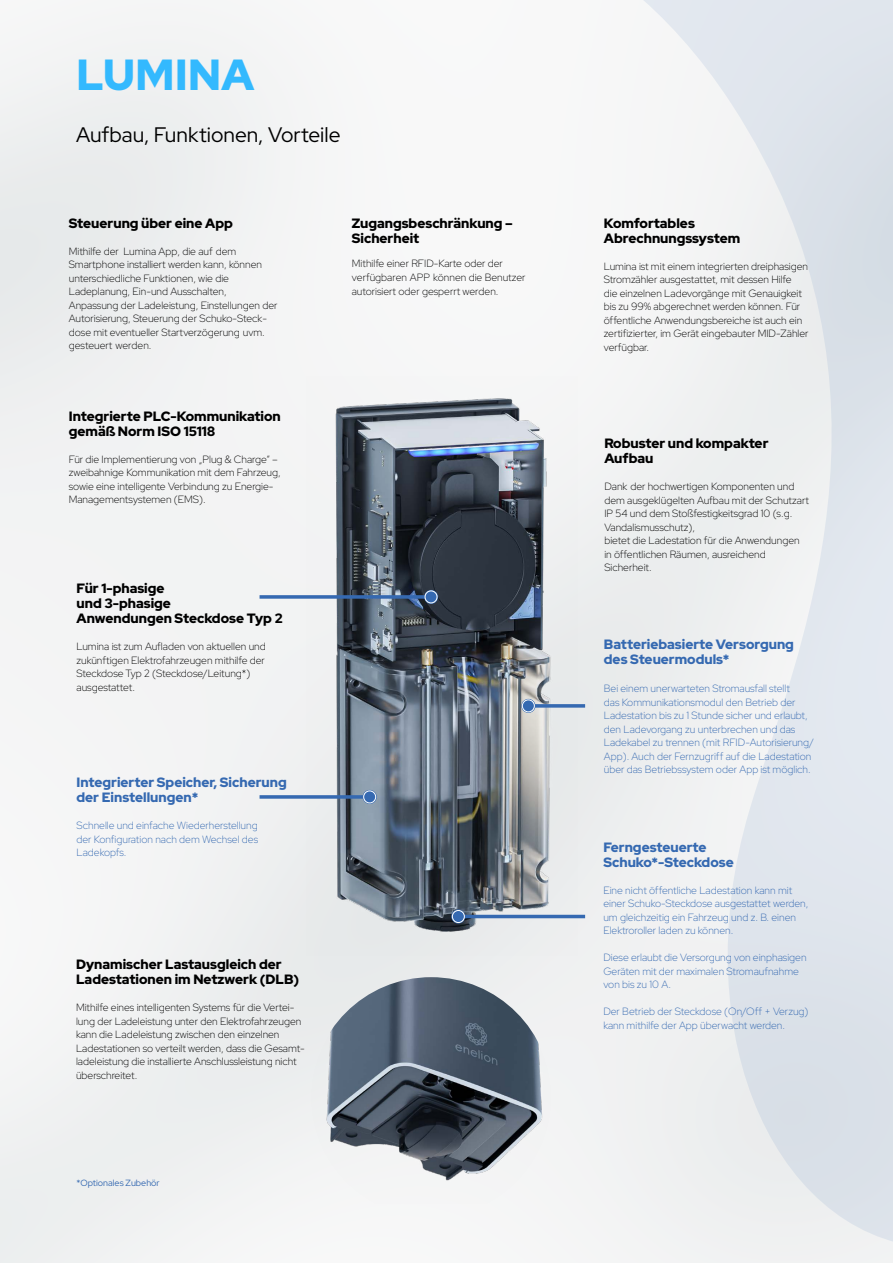
<style>
.page{position:relative;width:893px;height:1263px;background:#fff}
.page>*{position:absolute;margin:0;border:0;box-sizing:border-box;transform-origin:0 0}
.t1{font:900 43.5px "Red Hat Display";letter-spacing:.015em;color:#33b9fe}
.t2{font:21px "Red Hat Display";color:#000}
.t3{font:900 13.5px/15px "Red Hat Display";color:#000}
.t4{font:900 13.5px/15px "Red Hat Display";color:#3569b1}
.t5{font:300 10.5px/13.5px "Red Hat Display";color:#000}
.t6{font:300 10.5px/13.5px "Red Hat Display";color:#3569b1}
.t7{font:9px "Red Hat Display";color:#3569b1}
</style>
<div class="page">
<svg style="left:629px;top:0;width:264px;height:1248px;fill:#ebeeef"></svg>
<img style="left:306px;top:376px;width:271px;height:579px">
<img style="left:311px;top:977px;width:241px;height:227px">
<hr style="left:458px;top:915px;width:127px;height:3px;background:#3569b1">
<svg style="left:451px;top:909px;width:14px;height:14px"></svg>
<div style="left:452px;top:910px;width:13px;height:13px;border:1px solid #fff;border-radius:50%"></div>
<svg style="left:535px;top:704px;width:50px;height:4px"></svg>
<svg style="left:521px;top:699px;width:14px;height:14px"></svg>
<div style="left:522px;top:699px;width:13px;height:13px;border:1px solid #fff;border-radius:50%"></div>
<svg style="left:260px;top:795px;width:103px;height:4px"></svg>
<svg style="left:363px;top:790px;width:14px;height:14px"></svg>
<div style="left:363px;top:790px;width:13px;height:13px;border:1px solid #fff;border-radius:50%"></div>
<svg style="left:260px;top:595px;width:164px;height:4px"></svg>
<svg style="left:424px;top:590px;width:14px;height:14px"></svg>
<div style="left:425px;top:590px;width:12px;height:13px;border:1px solid #fff;border-radius:50%"></div>
<h1 class="t1" style="left:77px;top:46px;width:179px">LUMINA</h1>
<h2 class="t2" style="left:76px;top:121px;width:266px">Aufbau, Funktionen, Vorteile</h2>
<p class="t3" style="left:69px;top:215px;width:166px">Steuerung über eine App</p>
<p class="t5" style="left:69px;top:244px;width:210px">Mithilfe der Lumina App, die auf dem Smartphone installiert werden kann, können unterschiedliche Funktionen, wie die Ladeplanung, Ein-und Ausschalten, Anpassung der Ladeleistung, Einstellungen der Autorisierung, Steuerung der Schuko-Steck&shy;dose mit eventueller Startverzögerung uvm. gesteuert werden.</p>
<p class="t3" style="left:69px;top:408px;width:214px">Integrierte PLC-Kommunikation gemäß Norm ISO 15118</p>
<p class="t5" style="left:69px;top:452px;width:213px">Für die Implementierung von „Plug &amp; Charge“ – zweibahnige Kommunikation mit dem Fahrzeug, sowie eine intelligente Verbindung zu Energie-Managementsystemen (EMS).</p>
<p class="t3" style="left:352px;top:215px;width:162px">Zugangsbeschränkung –<br>Sicherheit</p>
<p class="t5" style="left:352px;top:257px;width:175px">Mithilfe einer RFID-Karte oder der verfügbaren APP können die Benutzer autorisiert oder gesperrt werden.</p>
<p class="t3" style="left:77px;top:581px;width:208px">Für 1-phasige<br>und 3-phasige<br>Anwendungen Steckdose Typ 2</p>
<p class="t5" style="left:77px;top:640px;width:191px">Lumina ist zum Aufladen von aktuellen und zukünftigen Elektrofahrzeugen mithilfe der Steckdose Typ 2 (Steckdose/Leitung*) ausgestattet.</p>
<p class="t4" style="left:77px;top:775px;width:212px">Integrierter Speicher, Sicherung der Einstellungen*</p>
<p class="t6" style="left:77px;top:819px;width:183px;text-align:justify">Schnelle und einfache Wiederherstellung der Konfiguration nach dem Wechsel des Ladekopfs.</p>
<p class="t3" style="left:76px;top:957px;width:225px">Dynamischer Lastausgleich der<br>Ladestationen im Netzwerk (DLB)</p>
<p class="t5" style="left:76px;top:1000px;width:230px">Mithilfe eines intelligenten Systems für die Vertei&shy;lung der Ladeleistung unter den Elektrofahrzeugen kann die Ladeleistung zwischen den einzelnen Ladestationen so verteilt werden, dass die Gesamt&shy;ladeleistung die installierte Anschlussleistung nicht überschreitet.</p>
<p class="t7" style="left:77px;top:1177px;width:85px">*Optionales Zubehör</p>
<p class="t3" style="left:604px;top:215px;width:138px">Komfortables<br>Abrechnungssystem</p>
<p class="t5" style="left:604px;top:259px;width:206px">Lumina ist mit einem integrierten dreiphasigen Stromzähler ausgestattet, mit dessen Hilfe<br>die einzelnen Ladevorgänge mit Genauigkeit bis zu 99% abgerechnet werden können. Für öffentliche Anwendungsbereiche ist auch ein zertifizierter, im Gerät eingebauter MID-Zähler verfügbar.</p>
<p class="t3" style="left:604px;top:436px;width:166px">Robuster und kompakter<br>Aufbau</p>
<p class="t5" style="left:604px;top:480px;width:206px">Dank der hochwertigen Komponenten und dem ausgeklügelten Aufbau mit der Schutzart IP 54 und dem Stoßfestigkeitsgrad 10 (s.g.<br>Vandalismusschutz),<br>bietet die Ladestation für die Anwendungen in öffentlichen Räumen, ausreichend Sicherheit.</p>
<p class="t4" style="left:604px;top:636px;width:192px">Batteriebasierte Versorgung des Steuermoduls*</p>
<p class="t6" style="left:604px;top:682px;width:212px">Bei einem unerwarteten Stromausfall stellt<br>das Kommunikationsmodul den Betrieb der Ladestation bis zu 1 Stunde sicher und erlaubt, den Ladevorgang zu unterbrechen und das Ladekabel zu trennen (mit RFID-Autorisierung/ App). Auch der Fernzugriff auf die Ladestation über das Betriebssystem oder App ist möglich.</p>
<p class="t4" style="left:603px;top:839px;width:132px">Ferngesteuerte<br>Schuko*-Steckdose</p>
<p class="t6" style="left:603px;top:883px;width:207px">Eine nicht öffentliche Ladestation kann mit einer Schuko-Steckdose ausgestattet werden, um gleichzeitig ein Fahrzeug und z. B. einen Elektroroller laden zu können.</p>
<p class="t6" style="left:603px;top:950px;width:205px">Diese erlaubt die Versorgung von einphasigen<br>Geräten mit der maximalen Stromaufnahme von bis zu 10 A.</p>
<p class="t6" style="left:603px;top:1004px;width:207px">Der Betrieb der Steckdose (On/Off + Verzug) kann mithilfe der App überwacht werden.</p>
</div>
